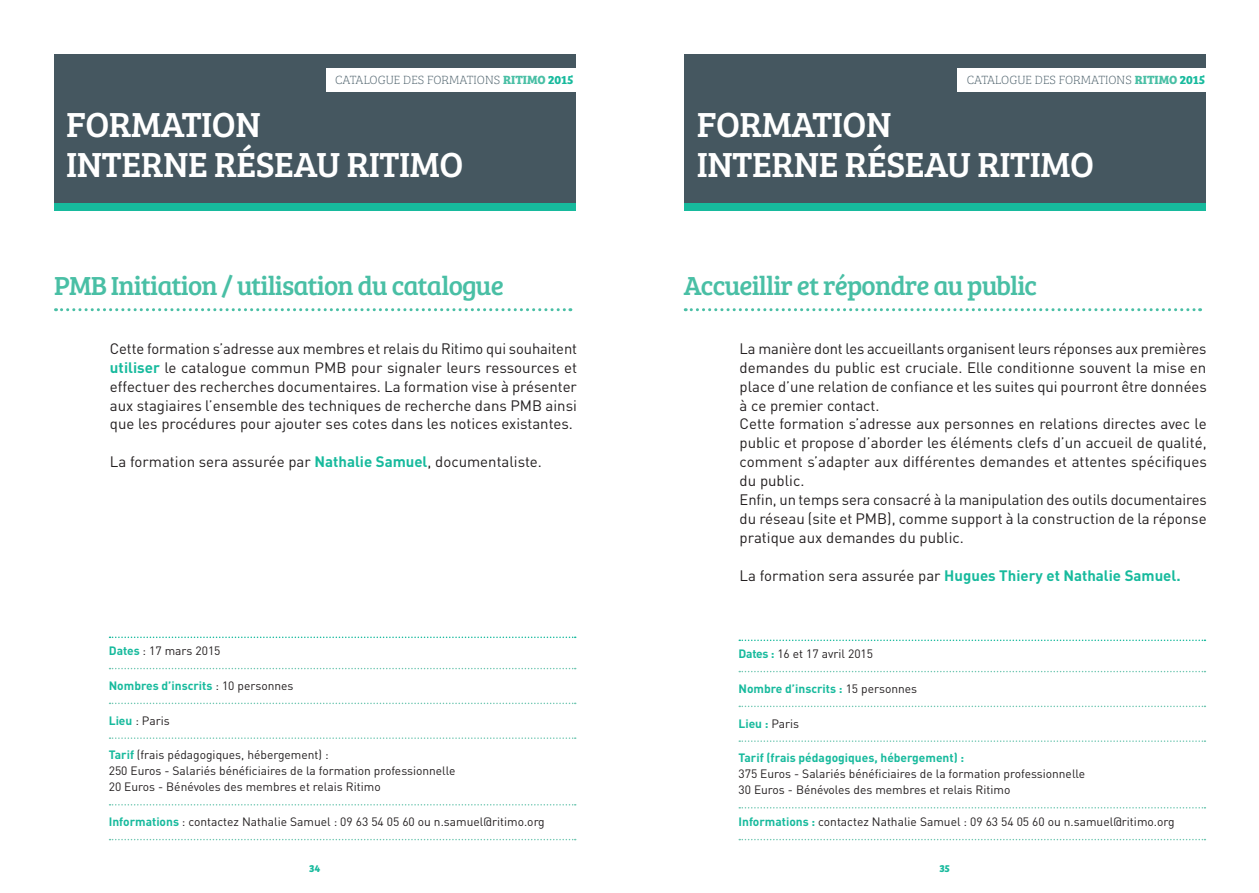
<style>
.page{position:relative;width:1259px;height:893px;background:#fff}
.page>*{position:absolute;margin:0;border:0;box-sizing:border-box;transform-origin:0 0}
.t1{font:36px/40.5px "Bree Serif";letter-spacing:-.01em;color:#fff}
.t2{font:27px "Bree Serif";letter-spacing:-.03em;color:#49bfa5}
.t3{font:15px/18.9px "DIN";color:#231f20}
.t4{font:700 15px "DIN";color:#17ba9d}
.t5{font:12.3px "Bree Serif Th";color:#536670}
.t6{font:12px/15.9px "DIN";color:#231f20}
.t7{font:700 12px "DIN";color:#17ba9d}
.t8{font:700 10.5px "Bree";color:#17ba9d}
.s1{font-family:"Bree Serif";font-weight:700;color:#388bc6}
.s2{font-family:"Bree Serif";font-weight:700;color:#1583c2}
.s3{font-weight:700;color:#17ba9d}
.s4{font-weight:400;color:#231f20}
</style>
<div class="page">
<div style="left:684px;top:54px;width:522px;height:156px;background:#455760"></div>
<div style="left:684px;top:203px;width:522px;height:7px;background:#17ba9d"></div>
<div style="left:957px;top:68px;width:301px;height:23px;background:#fff"></div>
<svg style="left:685px;top:308px;width:515px;height:3px"></svg>
<svg style="left:739px;top:640px;width:466px;height:1px"></svg>
<svg style="left:739px;top:671px;width:466px;height:1px"></svg>
<svg style="left:739px;top:706px;width:466px;height:1px"></svg>
<svg style="left:739px;top:740px;width:466px;height:2px"></svg>
<svg style="left:739px;top:807px;width:466px;height:1px"></svg>
<svg style="left:739px;top:839px;width:466px;height:1px"></svg>
<div style="left:54px;top:54px;width:521px;height:156px;background:#455760"></div>
<div style="left:54px;top:203px;width:521px;height:7px;background:#17ba9d"></div>
<div style="left:327px;top:68px;width:303px;height:23px;background:#fff"></div>
<svg style="left:56px;top:308px;width:515px;height:3px"></svg>
<svg style="left:109px;top:637px;width:467px;height:1px"></svg>
<svg style="left:109px;top:668px;width:467px;height:1px"></svg>
<svg style="left:109px;top:703px;width:467px;height:1px"></svg>
<svg style="left:109px;top:737px;width:467px;height:2px"></svg>
<svg style="left:109px;top:804px;width:467px;height:1px"></svg>
<svg style="left:109px;top:839px;width:467px;height:1px"></svg>
<p class="t5" style="left:336px;top:71px;width:239px">CATALOGUE DES FORMATIONS <span class="s1">RITIMO</span> <span class="s2">2015</span></p>
<h1 class="t1" style="left:66px;top:102px;width:399px">FORMATION<br>INTERNE RÉSEAU RITIMO</h1>
<h2 class="t2" style="left:54px;top:266px;width:451px">PMB Initiation / utilisation du catalogue</h2>
<p class="t3" style="left:110px;top:339px;width:469px;text-align:justify">Cette formation s’adresse aux membres et relais du Ritimo qui souhaitent <span class="s3">utiliser</span> le catalogue commun PMB pour signaler leurs ressources et effectuer des recherches documentaires. La formation vise à présenter aux stagiaires l’ensemble des techniques de recherche dans PMB ainsi que les procédures pour ajouter ses cotes dans les notices existantes.</p>
<p class="t3" style="left:110px;top:452px;width:433px">La formation sera assurée par <span class="s3">Nathalie Samuel</span>, documentaliste.</p>
<p class="t6" style="left:109px;top:643px;width:113px"><span class="s3">Dates</span> : 17 mars 2015</p>
<p class="t7" style="left:109px;top:678px;width:186px">Nombres d’inscrits <span class="s4">: 10 personnes</span></p>
<p class="t6" style="left:109px;top:712px;width:62px"><span class="s3">Lieu</span> : Paris</p>
<p class="t6" style="left:109px;top:747px;width:348px"><span class="s3">Tarif</span> (frais pédagogiques, hébergement) :<br>250 Euros - Salariés bénéficiaires de la formation professionnelle<br>20 Euros - Bénévoles des membres et relais Ritimo</p>
<p class="t6" style="left:109px;top:814px;width:437px"><span class="s3">Informations</span> : contactez Nathalie Samuel : 09 63 54 05 60 ou n.samuel@ritimo.org</p>
<p class="t5" style="left:967px;top:71px;width:239px">CATALOGUE DES FORMATIONS <span class="s1">RITIMO</span> <span class="s2">2015</span></p>
<h1 class="t1" style="left:697px;top:102px;width:399px">FORMATION<br>INTERNE RÉSEAU RITIMO</h1>
<h2 class="t2" style="left:684px;top:266px;width:355px">Accueillir et répondre au public</h2>
<p class="t3" style="left:739px;top:339px;width:469px">La manière dont les accueillants organisent leurs réponses aux premières demandes du public est cruciale. Elle conditionne souvent la mise en place d’une relation de confiance et les suites qui pourront être données à ce premier contact.<br>Cette formation s’adresse aux personnes en relations directes avec le public et propose d’aborder les éléments clefs d’un accueil de qualité, comment s’adapter aux différentes demandes et attentes spécifiques du public.<br>Enfin, un temps sera consacré à la manipulation des outils documentaires du réseau (site et PMB), comme support à la construction de la réponse pratique aux demandes du public.</p>
<p class="t4" style="left:739px;top:565px;width:442px"><span class="s4">La formation sera assurée par</span> Hugues Thiery et Nathalie Samuel.</p>
<p class="t6" style="left:738px;top:646px;width:136px"><span class="s3">Dates :</span> 16 et 17 avril 2015</p>
<p class="t7" style="left:738px;top:681px;width:180px">Nombre d’inscrits : <span class="s4">15 personnes</span></p>
<p class="t7" style="left:738px;top:715px;width:62px">Lieu : <span class="s4">Paris</span></p>
<p class="t7" style="left:738px;top:750px;width:227px">Tarif (frais pédagogiques, hébergement) :</p>
<p class="t6" style="left:738px;top:766px;width:348px">375 Euros - Salariés bénéficiaires de la formation professionnelle<br>30 Euros - Bénévoles des membres et relais Ritimo</p>
<p class="t6" style="left:738px;top:814px;width:438px"><span class="s3">Informations :</span> contactez Nathalie Samuel : 09 63 54 05 60 ou n.samuel@ritimo.org</p>
<p class="t8" style="left:309px;top:862px;width:12px">34</p>
<p class="t8" style="left:939px;top:862px;width:12px">35</p>
</div>
